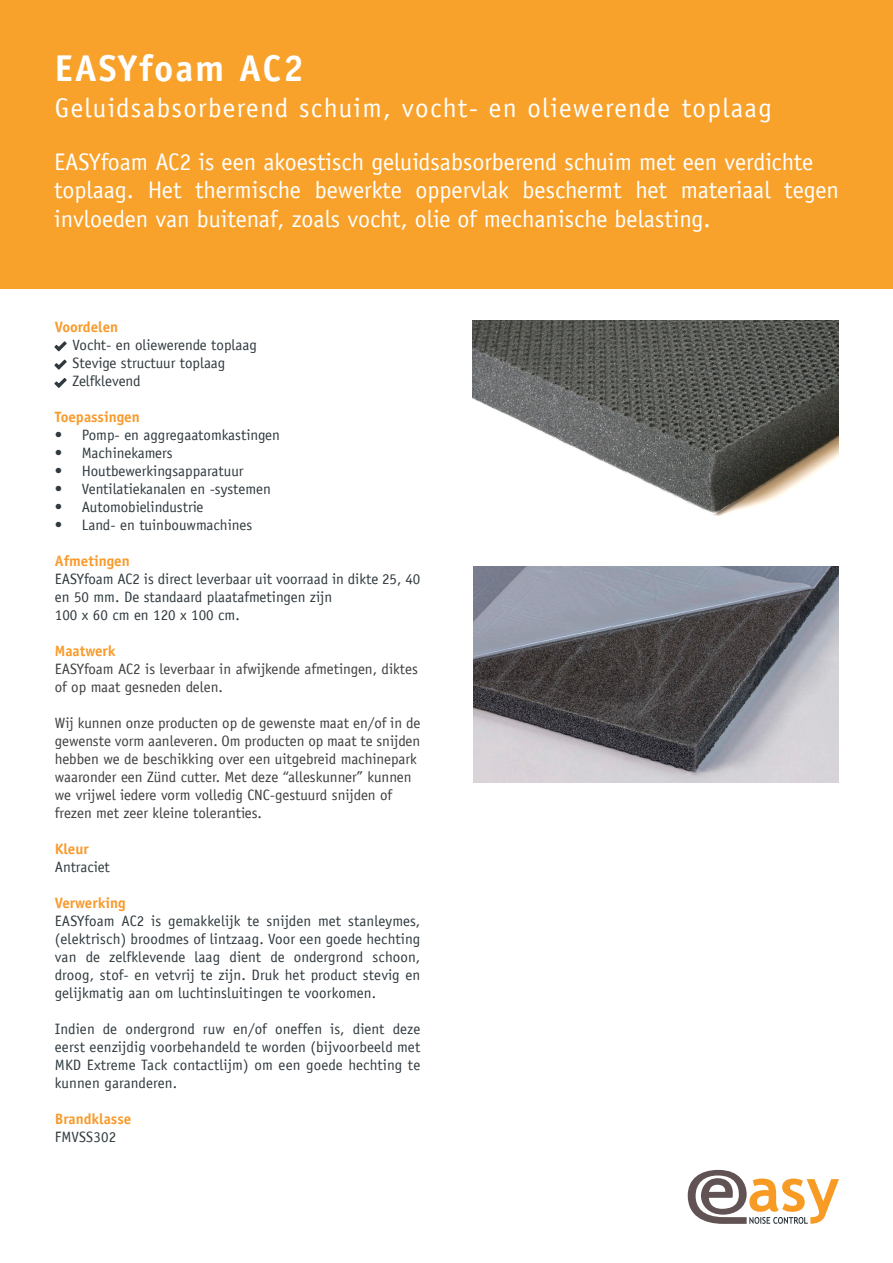
<style>
.page{position:relative;width:893px;height:1263px;background:#fff}
.page>*{position:absolute;margin:0;border:0;box-sizing:border-box;transform-origin:0 0}
.t1{font:700 37.35px "Officina Sans Std";letter-spacing:.05em;color:#fff}
.t2{font:27px "Officina Sans LT";letter-spacing:.05em;color:#fff}
.t3{font:24px/28.8px "Officina Sans LT";color:#fff}
.t4{font:15px/18px "Officina Sans LT";color:#2f393e;text-align:justify}
.t5{font:15px "Officina Sans LT";color:#3e3e3f}
.t6{font:700 15px "Officina Sans Std";color:#f89b2d}
.t7{font:700 15px "Officina Sans Std";color:#f89b2c}
</style>
<div class="page">
<div style="left:0;top:0;width:893px;height:288px;background:#f9a22b"></div>
<img style="left:473px;top:567px;width:366px;height:215px">
<img style="left:473px;top:321px;width:366px;height:195px">
<svg style="left:688px;top:1170px;width:151px;height:54px"></svg>
<svg style="left:54px;top:341px;width:13px;height:10px"></svg>
<svg style="left:54px;top:360px;width:13px;height:10px"></svg>
<svg style="left:54px;top:378px;width:13px;height:10px"></svg>
<p class="t1" style="left:55px;top:45px;width:251px">EASYfoam AC2</p>
<p class="t2" style="left:55px;top:92px;width:718px">Geluidsabsorberend schuim, vocht- en oliewerende toplaag</p>
<p class="t3" style="left:54px;top:147px;width:761px">EASYfoam AC2 is een akoestisch geluidsabsorberend schuim met een verdichte</p>
<p class="t3" style="left:54px;top:176px;width:786px">toplaag. Het thermische bewerkte oppervlak beschermt het materiaal tegen invloeden van buitenaf, zoals vocht, olie of mechanische belasting.</p>
<p class="t6" style="left:55px;top:317px;width:65px">Voordelen</p>
<p class="t4" style="left:73px;top:336px;width:186px">Vocht- en oliewerende toplaag</p>
<p class="t4" style="left:73px;top:354px;width:154px">Stevige structuur toplaag</p>
<p class="t4" style="left:73px;top:372px;width:70px">Zelfklevend</p>
<p class="t6" style="left:55px;top:407px;width:87px">Toepassingen</p>
<p class="t4" style="left:55px;top:426px;width:227px">• Pomp- en aggregaatomkastingen</p>
<p class="t4" style="left:55px;top:444px;width:119px">• Machinekamers</p>
<p class="t4" style="left:55px;top:462px;width:190px">• Houtbewerkingsapparatuur</p>
<p class="t4" style="left:55px;top:480px;width:217px">• Ventilatiekanalen en -systemen</p>
<p class="t4" style="left:55px;top:498px;width:150px">• Automobielindustrie</p>
<p class="t4" style="left:55px;top:516px;width:199px">• Land- en tuinbouwmachines</p>
<p class="t6" style="left:55px;top:551px;width:77px">Afmetingen</p>
<p class="t4" style="left:55px;top:570px;width:367px">EASYfoam AC2 is direct leverbaar uit voorraad in dikte 25, 40 en 50 mm. De standaard plaatafmetingen zijn</p>
<p class="t4" style="left:55px;top:606px;width:186px">100 x 60 cm en 120 x 100 cm.</p>
<p class="t7" style="left:55px;top:641px;width:62px">Maatwerk</p>
<p class="t5" style="left:55px;top:660px;width:365px">EASYfoam AC2 is leverbaar in afwijkende afmetingen, diktes</p>
<p class="t5" style="left:55px;top:678px;width:170px">of op maat gesneden delen.</p>
<p class="t5" style="left:55px;top:714px;width:367px">Wij kunnen onze producten op de gewenste maat en/of in de</p>
<p class="t5" style="left:55px;top:732px;width:367px">gewenste vorm aanleveren. Om producten op maat te snijden</p>
<p class="t5" style="left:55px;top:750px;width:364px">hebben we de beschikking over een uitgebreid machinepark</p>
<p class="t5" style="left:55px;top:768px;width:358px">waaronder een Zünd cutter. Met deze “alleskunner” kunnen</p>
<p class="t5" style="left:55px;top:786px;width:339px">we vrijwel iedere vorm volledig CNC-gestuurd snijden of</p>
<p class="t5" style="left:55px;top:804px;width:208px">frezen met zeer kleine toleranties.</p>
<p class="t6" style="left:55px;top:839px;width:35px">Kleur</p>
<p class="t4" style="left:55px;top:858px;width:57px">Antraciet</p>
<p class="t6" style="left:55px;top:893px;width:72px">Verwerking</p>
<p class="t4" style="left:55px;top:912px;width:367px">EASYfoam AC2 is gemakkelijk te snijden met stanleymes, (elektrisch) broodmes of lintzaag. Voor een goede hechting van de zelfklevende laag dient de ondergrond schoon, droog, stof- en vetvrij te zijn. Druk het product stevig en gelijkmatig aan om luchtinsluitingen te voorkomen.</p>
<p class="t4" style="left:55px;top:1020px;width:367px">Indien de ondergrond ruw en/of oneffen is, dient deze eerst eenzijdig voorbehandeld te worden (bijvoorbeeld met MKD Extreme Tack contactlijm) om een goede hechting te kunnen garanderen.</p>
<p class="t6" style="left:55px;top:1109px;width:78px">Brandklasse</p>
<p class="t4" style="left:55px;top:1128px;width:63px">FMVSS302</p>
</div>
